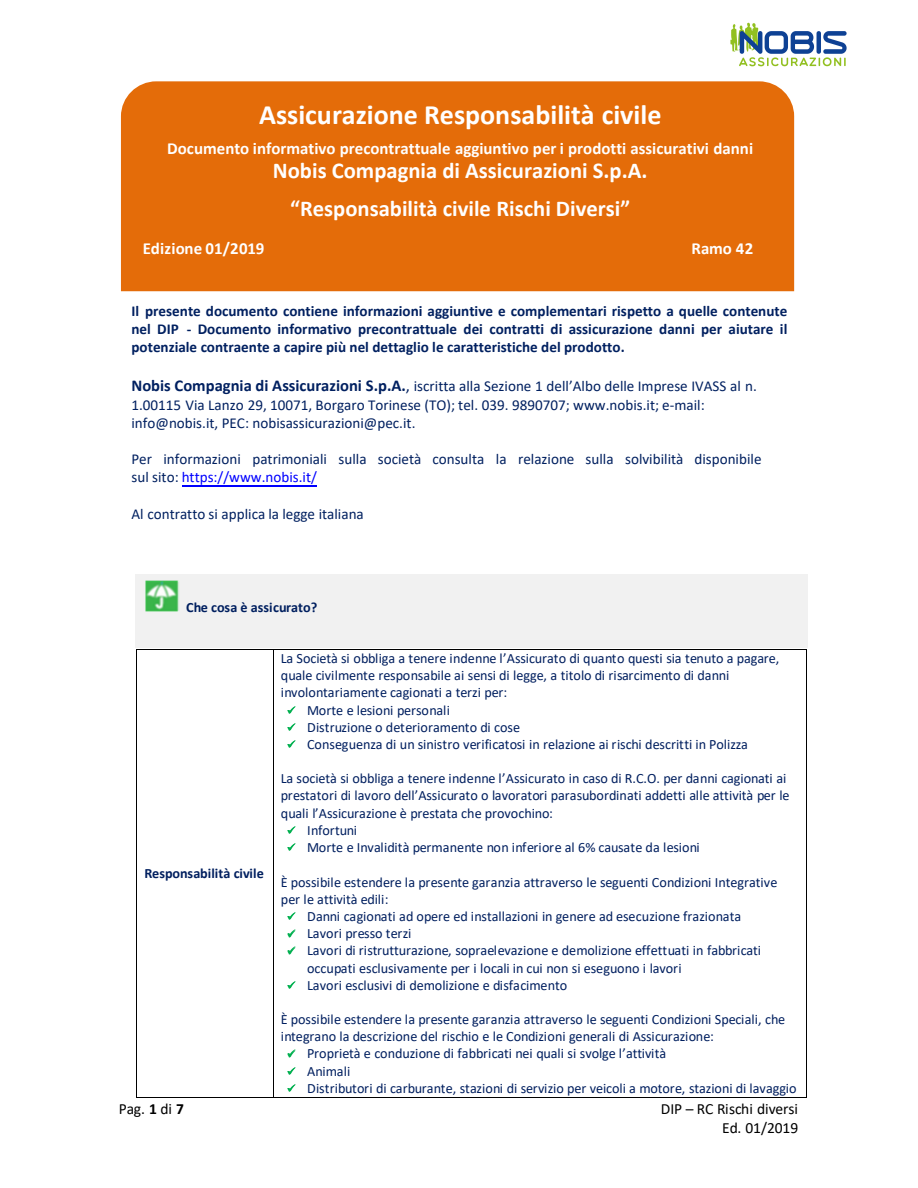
<style>
.page{position:relative;width:918px;height:1188px;background:#fff}
.page>*{position:absolute;margin:0;border:0;box-sizing:border-box;transform-origin:0 0}
.t1{font:700 28.05px "Calibri";color:#fff}
.t2{font:700 22.65px/37.5px "Calibri";color:#fff;text-align:center}
.t3{font:700 16.95px "Calibri";color:#fff}
.t4{font:15.6px/19px "Calibri";letter-spacing:-.01em;color:#000;text-align:right}
.t5{font:15.15px/18.5px "Calibri";color:#002060}
.t6{font:700 15.15px/18.1px "Calibri";color:#002060;text-align:justify}
.t7{font:14.25px/17.1px "Calibri";letter-spacing:-.005em;color:#001f5f}
.t8{font:700 14.25px "Calibri";color:#001f5f}
.s1{font-style:inherit}
.s2{font-weight:700;font-size:16.5px}
.s3{font-size:16.5px}
.s4{color:#00f}
.s5{color:#00b04f}
.s6{font-weight:700}
</style>
<div class="page">
<hr style="left:137px;top:649px;width:136px;height:1px;background:#000">
<hr style="left:273px;top:649px;width:533px;height:1px;background:#000">
<hr style="left:136px;top:650px;width:1px;height:447px;background:#000">
<hr style="left:137px;top:1097px;width:136px;height:1px;background:#000">
<hr style="left:273px;top:650px;width:1px;height:447px;background:#000">
<hr style="left:273px;top:1097px;width:533px;height:1px;background:#000">
<hr style="left:806px;top:650px;width:1px;height:447px;background:#000">
<div style="left:121px;top:81px;width:673px;height:210px;background:#e46c09"></div>
<div style="left:135px;top:574px;width:672px;height:74px;background:#f1f1f1"></div>
<img style="left:146px;top:580px;width:33px;height:32px">
<img style="left:730px;top:22px;width:117px;height:45px">
<hr style="left:182px;top:485px;width:135px;height:1px;background:#00f">
<h1 class="t1" style="left:259px;top:101px;width:404px">Assicurazione Responsabilità civile</h1>
<p class="t3" style="left:167px;top:140px;width:587px">Documento informativo precontrattuale aggiuntivo per i prodotti assicurativi danni</p>
<h2 class="t2" style="left:273px;top:152px;width:376px">Nobis Compagnia di Assicurazioni S.p.A. “Responsabilità civile Rischi Diversi”</h2>
<p class="t3" style="left:143px;top:240px;width:123px">Edizione 01/2019</p>
<p class="t3" style="left:692px;top:240px;width:63px">Ramo 42</p>
<p class="t6" style="left:132px;top:303px;width:657px">Il presente documento contiene informazioni aggiuntive e complementari rispetto a quelle contenute nel DIP - Documento informativo precontrattuale dei contratti di assicurazione danni per aiutare il potenziale contraente <span class="s1">a capire più nel dettaglio le caratteristiche del prodotto.</span></p>
<p class="t5" style="left:132px;top:378px;width:627px"><span class="s2">Nobis Compagnia di Assicurazioni</span> <span class="s2">S.p.A.</span><span class="s3">,</span> iscritta alla Sezione 1 dell’Albo delle Imprese IVASS al n.<br>1.00115 Via Lanzo 29, 10071, Borgaro Torinese (TO); tel. 039. 9890707; www.nobis.it; e-mail: info@nobis.it, PEC: nobisassicurazioni@pec.it.</p>
<p class="t5" style="left:132px;top:451px;width:632px">Per informazioni patrimoniali sulla società consulta la relazione sulla solvibilità disponibile sul sito: <span class="s4">https://www.nobis.it/</span></p>
<p class="t5" style="left:132px;top:506px;width:234px">Al contratto si applica la legge italiana</p>
<p class="t8" style="left:186px;top:600px;width:133px">Che cosa è assicurato?</p>
<p class="t8" style="left:144px;top:866px;width:121px">Responsabilità civile</p>
<p class="t7" style="left:281px;top:650px;width:500px">La Società si obbliga a tenere indenne l’Assicurato di quanto questi sia tenuto a pagare, quale civilmente responsabile ai sensi di legge, a titolo di risarcimento di danni involontariamente cagionati a terzi per:</p>
<p class="t7" style="left:287px;top:701px;width:165px"><span class="s5">✓</span> Morte e lesioni personali</p>
<p class="t7" style="left:287px;top:718px;width:235px"><span class="s5">✓</span> Distruzione o deterioramento di cose</p>
<p class="t7" style="left:287px;top:736px;width:463px"><span class="s5">✓</span> Conseguenza di un sinistro verificatosi in relazione ai rischi descritti in Polizza</p>
<p class="t7" style="left:281px;top:770px;width:510px">La società si obbliga a tenere indenne l’Assicurato in caso di R.C.O. per danni cagionati ai prestatori di lavoro dell’Assicurato o lavoratori parasubordinati addetti alle attività per le quali l’Assicurazione è prestata che provochino:</p>
<p class="t7" style="left:287px;top:822px;width:72px"><span class="s5">✓</span> Infortuni</p>
<p class="t7" style="left:287px;top:839px;width:414px"><span class="s5">✓</span> Morte e Invalidità permanente non inferiore al 6% causate da lesioni</p>
<p class="t7" style="left:281px;top:873px;width:498px">È possibile estendere la presente garanzia attraverso le seguenti Condizioni Integrative per le attività edili:</p>
<p class="t7" style="left:287px;top:908px;width:456px"><span class="s5">✓</span> Danni cagionati ad opere ed installazioni in genere ad esecuzione frazionata</p>
<p class="t7" style="left:287px;top:925px;width:126px"><span class="s5">✓</span> Lavori presso terzi</p>
<p class="t7" style="left:307px;top:942px;width:455px;text-indent:-20px"><span class="s5">✓</span> Lavori di ristrutturazione, sopraelevazione e demolizione effettuati in fabbricati occupati esclusivamente per i locali in cui non si eseguono i lavori</p>
<p class="t7" style="left:287px;top:976px;width:282px"><span class="s5">✓</span> Lavori esclusivi di demolizione e disfacimento</p>
<p class="t7" style="left:281px;top:1011px;width:506px">È possibile estendere la presente garanzia attraverso le seguenti Condizioni Speciali, che integrano la descrizione del rischio e le Condizioni generali di Assicurazione:</p>
<p class="t7" style="left:287px;top:1045px;width:381px"><span class="s5">✓</span> Proprietà e conduzione di fabbricati nei quali si svolge l’attività</p>
<p class="t7" style="left:287px;top:1063px;width:65px"><span class="s5">✓</span> Animali</p>
<p class="t7" style="left:287px;top:1080px;width:511px"><span class="s5">✓</span> Distributori di carburante, stazioni di servizio per veicoli a motore, stazioni di lavaggio</p>
<p class="t4" style="left:119px;top:1099px;width:67px">Pag. <span class="s6">1</span> di <span class="s6">7</span></p>
<p class="t4" style="left:661px;top:1099px;width:139px">DIP – RC Rischi diversi<br>Ed. 01/2019</p>
</div>
